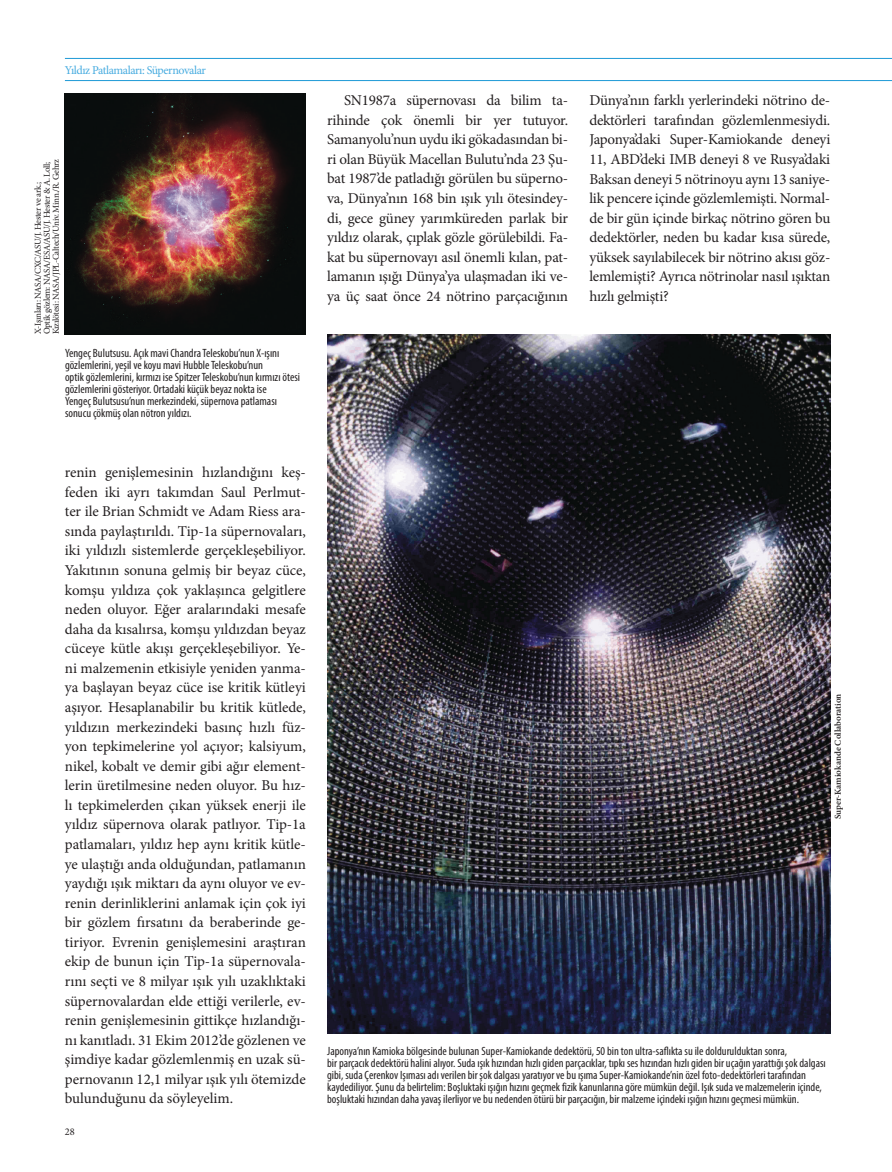
<style>
.page{position:relative;width:892px;height:1172px;background:#fff}
.page>*{position:absolute;margin:0;border:0;box-sizing:border-box;transform-origin:0 0}
.t1{font:15px/19.5px "Minion Pro";letter-spacing:-.015em;color:#231f20;text-align:justify}
.t2{font:condensed 12px/12px "Myriad Pro";color:#231f20}
.t3{font:12px "Minion Pro";letter-spacing:-.035em;color:#48ace0}
.t4{font:10.35px "Minion Pro";color:#231f20}
.t5{font:9px/9px "Minion Pro";letter-spacing:-.03em;color:#231f20}
.t6{font:600 9px "Minion Pro";color:#231f20}
</style>
<div class="page">
<hr style="left:65px;top:80px;width:827px;height:1px;background:#1d99d6">
<hr style="left:65px;top:58px;width:827px;height:1px;background:#1d99d6">
<img style="left:327px;top:334px;width:503px;height:698px">
<img style="left:65px;top:93px;width:241px;height:241px">
<p class="t3" style="left:65px;top:62px;width:142px">Yıldız Patlamaları: Süpernovalar</p>
<p class="t5" style="left:33px;top:334px;width:177px;rotate:-90deg">X-Işınları: NASA/CXC/ASU/J. Hester ve ark.;<br>Optik gözlem: NASA/ESA/ASU/J. Hester &amp; A. Loll;<br>Kızılötesi: NASA/JPL-Caltech/Univ. Minn./R. Gehrz</p>
<p class="t2" style="left:65px;top:347px;width:237px">Yengeç Bulutsusu. Açık mavi Chandra Teleskobu’nun X-ışını gözlemlerini, yeşil ve koyu mavi Hubble Teleskobu’nun<br>optik gözlemlerini, kırmızı ise Spitzer Teleskobu’nun kırmızı ötesi gözlemlerini gösteriyor. Ortadaki küçük beyaz nokta ise<br>Yengeç Bulutsusu’nun merkezindeki, süpernova patlaması sonucu çökmüş olan nötron yıldızı.</p>
<p class="t1" style="left:65px;top:462px;width:242px">renin genişlemesinin hızlandığını keş&shy;feden iki ayrı takımdan Saul Perlmut&shy;ter ile Brian Schmidt ve Adam Riess ara&shy;sında paylaştırıldı. Tip-1a süpernovaları, iki yıldızlı sistemlerde gerçekleşebiliyor.<br>Yakıtının sonuna gelmiş bir beyaz cüce, komşu yıldıza çok yaklaşınca gelgitlere neden oluyor. Eğer aralarındaki mesafe daha da kısalırsa, komşu yıldızdan beyaz cüceye kütle akışı gerçekleşebiliyor. Ye&shy;ni malzemenin etkisiyle yeniden yanma&shy;ya başlayan beyaz cüce ise kritik kütleyi aşıyor. Hesaplanabilir bu kritik kütlede, yıldızın merkezindeki basınç hızlı füz&shy;yon tepkimelerine yol açıyor; kalsiyum, nikel, kobalt ve demir gibi ağır element&shy;lerin üretilmesine neden oluyor. Bu hız&shy;lı tepkimelerden çıkan yüksek enerji ile yıldız süpernova olarak patlıyor. Tip-1a patlamaları, yıldız hep aynı kritik kütle&shy;ye ulaştığı anda olduğundan, patlamanın yaydığı ışık miktarı da aynı oluyor ve ev&shy;renin derinliklerini anlamak için çok iyi bir gözlem fırsatını da beraberinde ge&shy;tiriyor. Evrenin genişlemesini araştıran ekip de bunun için Tip-1a süpernovala&shy;rını seçti ve 8 milyar ışık yılı uzaklıktaki süpernovalardan elde ettiği verilerle, ev&shy;renin genişlemesinin gittikçe hızlandığı&shy;nı kanıtladı. 31 Ekim 2012’de gözlenen ve şimdiye kadar gözlemlenmiş en uzak sü&shy;pernovanın 12,1 milyar ışık yılı ötemizde bulunduğunu da söyleyelim.</p>
<p class="t4" style="left:65px;top:1124px;width:11px">28</p>
<p class="t1" style="left:327px;top:91px;width:242px;text-indent:17px">SN1987a süpernovası da bilim ta&shy;rihinde çok önemli bir yer tutuyor.<br>Samanyolu’nun uydu iki gökadasından bi&shy;ri olan Büyük Macellan Bulutu’nda 23 Şu&shy;bat 1987’de patladığı görülen bu süperno&shy;va, Dünya’nın 168 bin ışık yılı ötesindey&shy;di, gece güney yarımküreden parlak bir yıldız olarak, çıplak gözle görülebildi. Fa&shy;kat bu süpernovayı asıl önemli kılan, pat&shy;lamanın ışığı Dünya’ya ulaşmadan iki ve&shy;ya üç saat önce 24 nötrino parçacığının</p>
<p class="t1" style="left:589px;top:91px;width:242px">Dünya’nın farklı yerlerindeki nötrino de&shy;dektörleri tarafından gözlemlenmesiydi.<br>Japonya’daki Super-Kamiokande deneyi 11, ABD’deki IMB deneyi 8 ve Rusya’daki Baksan deneyi 5 nötrinoyu aynı 13 saniye&shy;lik pencere içinde gözlemlemişti. Normal&shy;de bir gün içinde birkaç nötrino gören bu dedektörler, neden bu kadar kısa sürede, yüksek sayılabilecek bir nötrino akısı göz&shy;lemlemişti? Ayrıca nötrinolar nasıl ışıktan hızlı gelmişti?</p>
<p class="t6" style="left:832px;top:819px;width:127px;rotate:-90deg">Super-Kamiokande Collaboration</p>
<p class="t2" style="left:327px;top:1044px;width:500px">Japonya’nın Kamioka bölgesinde bulunan Super-Kamiokande dedektörü, 50 bin ton ultra-saflıkta su ile doldurulduktan sonra,<br>bir parçacık dedektörü halini alıyor. Suda ışık hızından hızlı giden parçacıklar, tıpkı ses hızından hızlı giden bir uçağın yarattığı şok dalgası gibi, suda Çerenkov Işıması adı verilen bir şok dalgası yaratıyor ve bu ışıma Super-Kamiokande’nin özel foto-dedektörleri tarafından kaydediliyor. Şunu da belirtelim: Boşluktaki ışığın hızını geçmek fizik kanunlarına göre mümkün değil. Işık suda ve malzemelerin içinde, boşluktaki hızından daha yavaş ilerliyor ve bu nedenden ötürü bir parçacığın, bir malzeme içindeki ışığın hızını geçmesi mümkün.</p>
</div>
